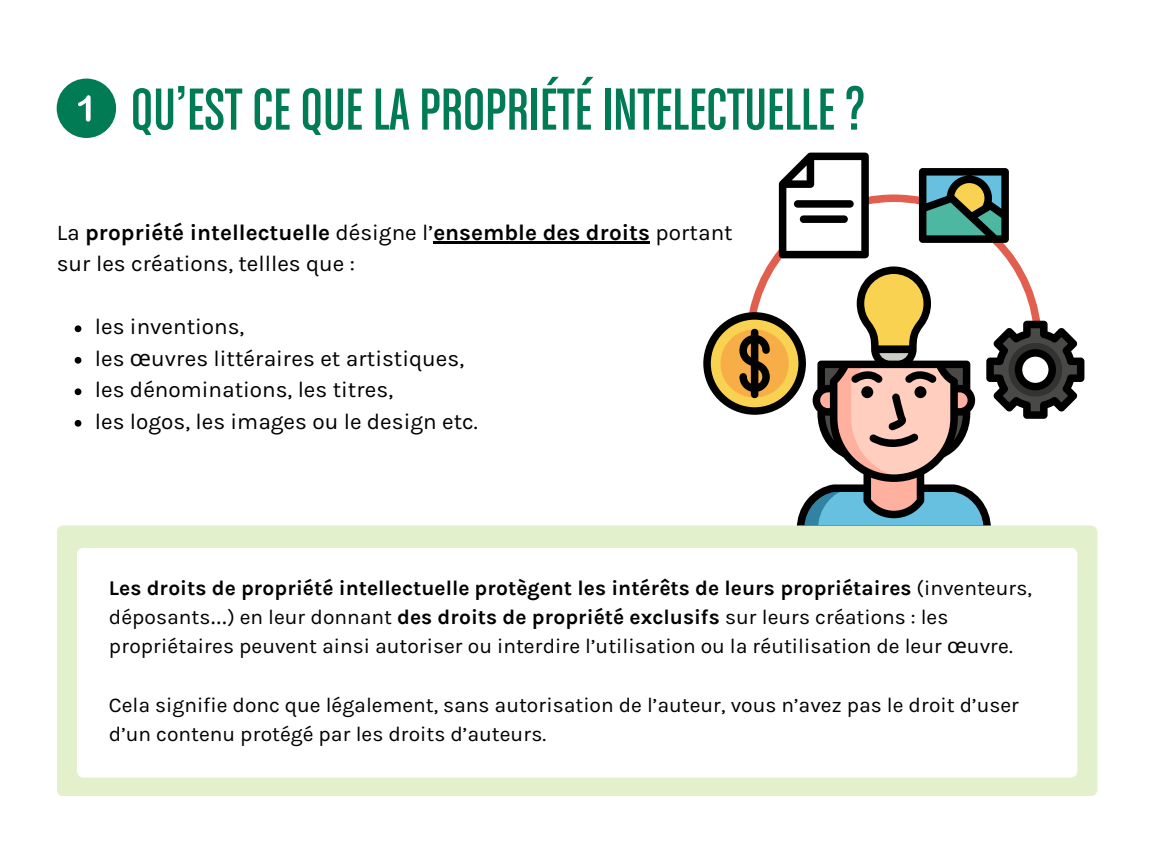
<style>
.page{position:relative;width:1152px;height:864px;background:#fff}
.page>*{position:absolute;margin:0;border:0;box-sizing:border-box;transform-origin:0 0}
.t1{font:63px "Chalet Comprime Cologne Eighty";color:#007b54}
.t2{font:22.5px/31.5px "Karla";color:#000}
.t3{font:21px/29.2px "Karla";color:#000}
.s1{font-weight:700}
.s2{font-family:"Noto Sans"}
.s3{font-family:"Noto Sans Gurmukhi"}
</style>
<div class="page">
<hr style="left:433px;top:241px;width:217px;height:2px;background:#000">
<svg style="left:75px;top:325px;width:6px;height:7px"></svg>
<svg style="left:75px;top:357px;width:6px;height:7px"></svg>
<svg style="left:75px;top:388px;width:6px;height:7px"></svg>
<svg style="left:75px;top:420px;width:6px;height:7px"></svg>
<svg style="left:765px;top:195px;width:258px;height:75px"></svg>
<svg style="left:703px;top:270px;width:381px;height:256px"></svg>
<svg style="left:919px;top:168px;width:90px;height:75px;background:#385a4f"></svg>
<svg style="left:779px;top:153px;width:90px;height:105px"></svg>
<div style="left:794px;top:200px;width:60px;height:8px;background:#000;border-radius:4px"></div>
<div style="left:800px;top:215px;width:48px;height:8px;background:#000;border-radius:4px"></div>
<div style="left:57px;top:526px;width:1040px;height:270px;background:#e2f0cb"></div>
<svg style="left:77px;top:548px;width:1000px;height:230px"></svg>
<div style="left:57px;top:79px;width:59px;height:59px;background:#007b54;border-radius:50%"></div>
<svg style="left:78px;top:95px;width:13px;height:27px"></svg>
<p class="t1" style="left:131px;top:86px;width:736px">QU’EST CE QUE LA PROPRIÉTÉ INTELECTUELLE ?</p>
<p class="t2" style="left:57px;top:217px;width:678px">La <span class="s1">propriété intellectuelle</span> désigne l’<span class="s1">ensemble des droits</span> portant sur les créations, tellles que :</p>
<h1 class="t2" style="left:95px;top:311px;width:151px">les inventions,</h1>
<p class="t2" style="left:95px;top:343px;width:371px">les <span class="s2">œ</span>uvres littéraires et artistiques,</p>
<p class="t2" style="left:95px;top:374px;width:300px">les dénominations, les titres,</p>
<p class="t2" style="left:95px;top:406px;width:384px">les logos, les images ou le design etc.</p>
<p class="t3" style="left:109px;top:573px;width:925px"><span class="s1">Les droits de propriété intellectuelle protègent les intérêts de leurs propriétaires</span> (inventeurs, déposants<span class="s3">…</span>) en leur donnant <span class="s1">des droits de propriété exclusifs</span> sur leurs créations : les propriétaires peuvent ainsi autoriser ou interdire l’utilisation ou la réutilisation de leur <span class="s2">œ</span>uvre.</p>
<p class="t3" style="left:109px;top:690px;width:912px">Cela signifie donc que légalement, sans autorisation de l’auteur, vous n’avez pas le droit d’user d’un contenu protégé par les droits d’auteurs.</p>
</div>
